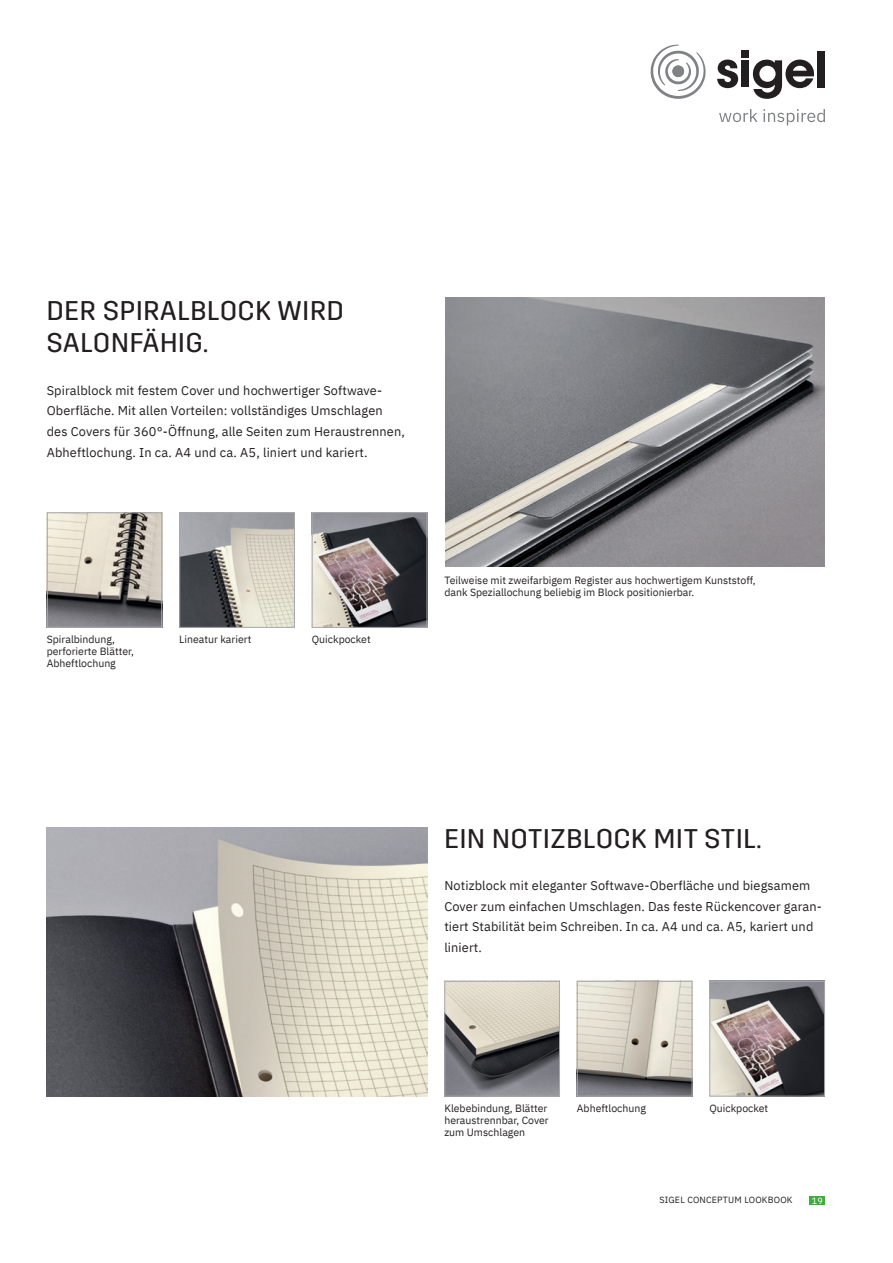
<style>
.page{position:relative;width:893px;height:1263px;background:#fff}
.page>*{position:absolute;margin:0;border:0;box-sizing:border-box;transform-origin:0 0}
.t1{font:27px/32.4px "Trim";letter-spacing:.03em;color:#231f20}
.t2{font:12.75px/20.7px "IBM Plex Sans";letter-spacing:.01em;color:#231f20}
.t3{font:10.5px/12px "IBM Plex Sans";color:#231f20}
.t4{font:9px "IBM Plex Sans";letter-spacing:.02em;color:#231f20}
.t5{font:9px "IBM Plex Sans";color:#fff}
</style>
<div class="page">
<div style="left:809px;top:1196px;width:16px;height:8px;background:#43a842"></div>
<img style="left:446px;top:983px;width:112px;height:111px">
<div style="left:444px;top:981px;width:116px;height:115px;border:1px solid #a8a9ad"></div>
<img style="left:49px;top:514px;width:111px;height:112px">
<div style="left:47px;top:512px;width:115px;height:116px;border:1px solid #a8a9ad"></div>
<img style="left:579px;top:983px;width:111px;height:111px">
<div style="left:577px;top:981px;width:115px;height:115px;border:1px solid #a8a9ad"></div>
<img style="left:181px;top:514px;width:112px;height:112px">
<div style="left:179px;top:512px;width:116px;height:116px;border:1px solid #a8a9ad"></div>
<img style="left:711px;top:983px;width:112px;height:111px">
<div style="left:709px;top:981px;width:116px;height:115px;border:1px solid #a8a9ad"></div>
<img style="left:314px;top:514px;width:111px;height:112px">
<div style="left:312px;top:512px;width:115px;height:116px;border:1px solid #a8a9ad"></div>
<img style="left:47px;top:827px;width:380px;height:269px">
<img style="left:445px;top:298px;width:380px;height:268px">
<svg style="left:717px;top:60px;width:21px;height:28px"></svg>
<div style="left:742px;top:60px;width:7px;height:27px;background:#231f20"></div>
<div style="left:818px;top:51px;width:7px;height:36px;background:#231f20"></div>
<div style="left:742px;top:51px;width:7px;height:7px;background:#231f20"></div>
<svg style="left:651px;top:45px;width:55px;height:54px"></svg>
<svg style="left:753px;top:60px;width:61px;height:39px"></svg>
<svg style="left:719px;top:109px;width:106px;height:16px"></svg>
<h1 class="t1" style="left:47px;top:295px;width:298px">DER SPIRALBLOCK WIRD<br>SALONFÄHIG.</h1>
<p class="t2" style="left:47px;top:379px;width:360px">Spiralblock mit festem Cover und hochwertiger Softwave-Oberfläche. Mit allen Vorteilen: vollständiges Umschlagen des Covers für 360°-Öffnung, alle Seiten zum Heraustrennen, Abheftlochung. In ca. A4 und ca. A5, liniert und kariert.</p>
<p class="t3" style="left:47px;top:633px;width:89px">Spiralbindung, perforierte Blätter,<br>Abheftlochung</p>
<p class="t3" style="left:179px;top:633px;width:74px">Lineatur kariert</p>
<p class="t3" style="left:312px;top:633px;width:60px">Quickpocket</p>
<p class="t3" style="left:444px;top:574px;width:313px">Teilweise mit zweifarbigem Register aus hochwertigem Kunststoff, dank Speziallochung beliebig im Block positionierbar.</p>
<h1 class="t1" style="left:444px;top:822px;width:319px">EIN NOTIZBLOCK MIT STIL.</h1>
<p class="t2" style="left:444px;top:874px;width:379px">Notizblock mit eleganter Softwave-Oberfläche und biegsamem Cover zum einfachen Umschlagen. Das feste Rückencover garan&shy;tiert Stabilität beim Schreiben. In ca. A4 und ca. A5, kariert und liniert.</p>
<p class="t3" style="left:444px;top:1101px;width:106px">Klebebindung, Blätter heraustrennbar, Cover zum Umschlagen</p>
<p class="t3" style="left:577px;top:1101px;width:71px">Abheftlochung</p>
<p class="t3" style="left:709px;top:1101px;width:60px">Quickpocket</p>
<p class="t4" style="left:659px;top:1193px;width:135px">SIGEL CONCEPTUM LOOKBOOK</p>
<p class="t5" style="left:812px;top:1193px;width:12px">19</p>
</div>
